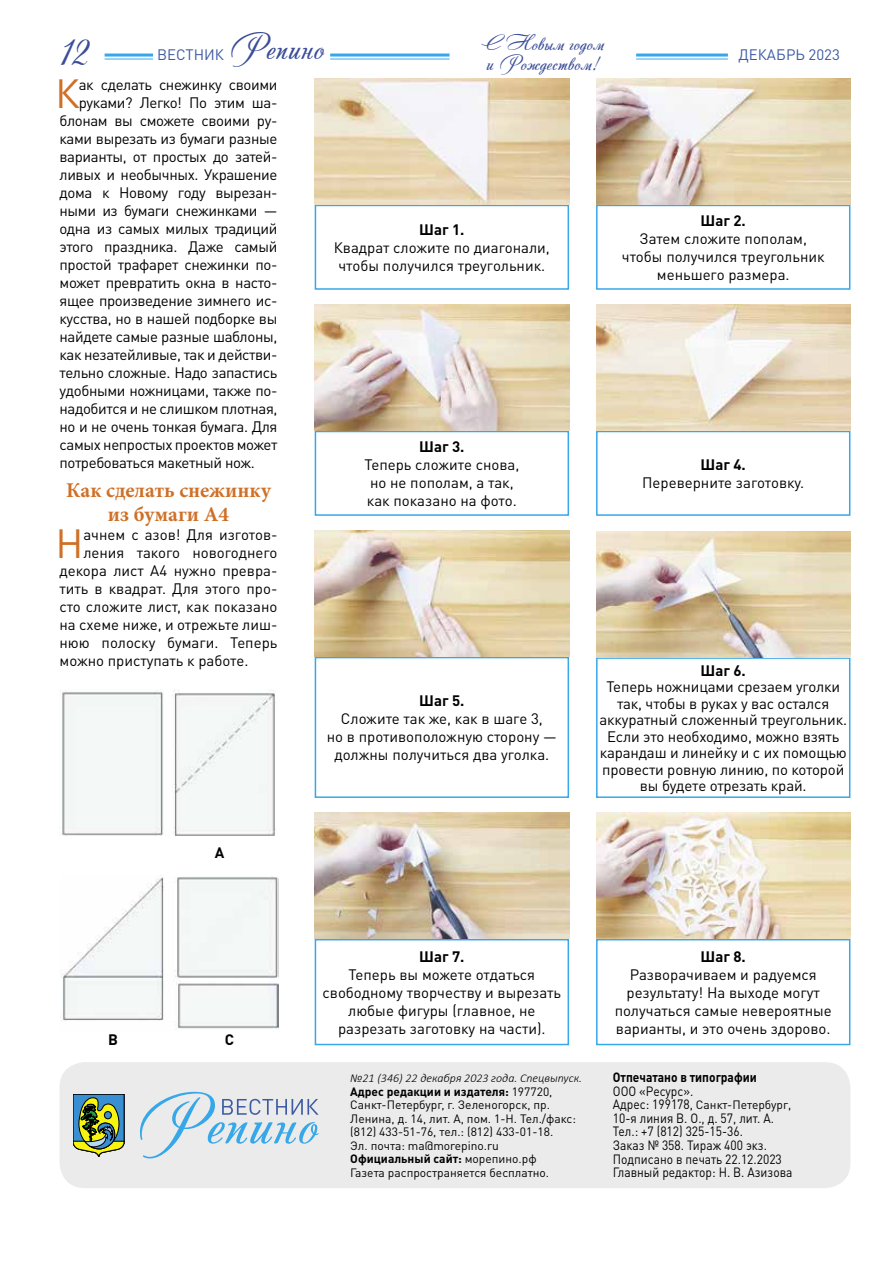
<style>
.page{position:relative;width:893px;height:1263px;background:#fff}
.page>*{position:absolute;margin:0;border:0;box-sizing:border-box;transform-origin:0 0}
.t1{font:42px "Andantinoscript";color:#3a4d98}
.t2{font:40.35px "DIN Pro";color:#cf7027}
.t3{font:36px "Andantinoscript";color:#3a4d98}
.t4{font:700 21px/24px "Minion Pro";color:#cf7027;text-align:center}
.t5{font:21px/19.5px "Andantinoscript";color:#3a4d98}
.t6{font:15px/18px "DIN Pro";letter-spacing:-.01em;color:#000;text-align:center}
.t7{font:700 15px "DIN Pro";color:#000}
.t8{font:15px "DIN Pro";color:#3c5ba3}
.t9{font:13.35px/13.5px "DIN Pro";color:#000;scale:.9 1}
.t10{font:700 13.35px "DIN Pro";color:#000;scale:.9 1}
.t11{font:12px/13.5px "DIN Pro";color:#000}
.t12{font:italic 300 12px "Calibri";color:#000}
.s1{font-weight:700}
.s2{font-size:13.35px}
</style>
<div class="page">
<div style="left:60px;top:1062px;width:790px;height:126px;background:#ebebeb;border-radius:26px"></div>
<div style="left:315px;top:657px;width:254px;height:141px;border:2px solid #36a7e9"></div>
<div style="left:596px;top:657px;width:254px;height:141px;border:2px solid #36a7e9"></div>
<img style="left:315px;top:531px;width:254px;height:126px">
<img style="left:596px;top:531px;width:254px;height:126px">
<hr style="left:105px;top:54px;width:48px;height:3px;background:#36a7e9">
<hr style="left:330px;top:54px;width:119px;height:3px;background:#36a7e9">
<hr style="left:636px;top:54px;width:92px;height:3px;background:#36a7e9">
<hr style="left:105px;top:59px;width:48px;height:1px;background:#36a7e9">
<hr style="left:330px;top:59px;width:119px;height:1px;background:#36a7e9">
<hr style="left:636px;top:59px;width:92px;height:1px;background:#36a7e9">
<img style="left:60px;top:877px;width:218px;height:152px">
<img style="left:60px;top:689px;width:216px;height:147px">
<div style="left:315px;top:939px;width:254px;height:106px;border:2px solid #36a7e9"></div>
<div style="left:315px;top:431px;width:254px;height:85px;border:2px solid #36a7e9"></div>
<div style="left:315px;top:205px;width:254px;height:85px;border:2px solid #36a7e9"></div>
<div style="left:596px;top:939px;width:254px;height:106px;border:2px solid #36a7e9"></div>
<div style="left:596px;top:431px;width:254px;height:85px;border:2px solid #36a7e9"></div>
<div style="left:596px;top:205px;width:254px;height:85px;border:2px solid #36a7e9"></div>
<img style="left:315px;top:813px;width:254px;height:126px">
<img style="left:315px;top:305px;width:254px;height:126px">
<img style="left:315px;top:79px;width:254px;height:126px">
<img style="left:596px;top:813px;width:254px;height:126px">
<img style="left:596px;top:305px;width:254px;height:126px">
<img style="left:596px;top:79px;width:254px;height:126px">
<svg style="left:73px;top:1094px;width:51px;height:62px;background:#708f62"></svg>
<div style="left:104px;top:1111px;width:7px;height:8px;background:#398fd1;border-radius:50%"></div>
<div style="left:104px;top:1111px;width:7px;height:8px;border:1px solid #000;border-radius:50%"></div>
<svg style="left:140px;top:1092px;width:179px;height:66px"></svg>
<h3 class="t3" style="left:229px;top:24px;width:98px">Репино</h3>
<h1 class="t1" style="left:60px;top:24px;width:31px">12</h1>
<p class="t8" style="left:157px;top:45px;width:68px">ВЕСТНИК</p>
<h3 class="t5" style="left:481px;top:34px;width:125px">С Новым годом и Рождеством!</h3>
<p class="t8" style="left:738px;top:45px;width:103px">ДЕКАБРЬ 2023</p>
<h2 class="t2" style="left:55px;top:68px;width:26px">К</h2>
<p class="t6" style="left:79px;top:75px;width:200px">ак сделать снежинку своими</p>
<p class="t6" style="left:79px;top:93px;width:200px">руками? Легко! По этим ша-</p>
<p class="t6" style="left:60px;top:111px;width:219px">блонам вы сможете своими ру-</p>
<p class="t6" style="left:60px;top:129px;width:219px">ками вырезать из бумаги разные</p>
<p class="t6" style="left:60px;top:147px;width:219px">варианты, от простых до затей-</p>
<p class="t6" style="left:60px;top:165px;width:219px">ливых и необычных. Украшение</p>
<p class="t6" style="left:60px;top:183px;width:219px">дома к Новому году вырезан-</p>
<p class="t6" style="left:60px;top:201px;width:219px">ными из бумаги снежинками —</p>
<p class="t6" style="left:60px;top:219px;width:219px">одна из самых милых традиций</p>
<p class="t6" style="left:60px;top:237px;width:219px">этого праздника. Даже самый</p>
<p class="t6" style="left:60px;top:255px;width:219px">простой трафарет снежинки по-</p>
<p class="t6" style="left:60px;top:273px;width:219px">может превратить окна в насто-</p>
<p class="t6" style="left:60px;top:291px;width:219px">ящее произведение зимнего ис-</p>
<p class="t6" style="left:60px;top:309px;width:219px">кусства, но в нашей подборке вы</p>
<p class="t6" style="left:60px;top:327px;width:219px">найдете самые разные шаблоны,</p>
<p class="t6" style="left:60px;top:345px;width:219px">как незатейливые, так и действи-</p>
<p class="t6" style="left:60px;top:363px;width:219px">тельно сложные. Надо запастись</p>
<p class="t6" style="left:60px;top:381px;width:219px">удобными ножницами, также по-</p>
<p class="t6" style="left:60px;top:399px;width:219px">надобится и не слишком плотная,</p>
<p class="t6" style="left:60px;top:417px;width:219px">но и не очень тонкая бумага. Для</p>
<p class="t6" style="left:60px;top:435px;width:219px">самых непростых проектов может</p>
<p class="t6" style="left:60px;top:453px;width:197px">потребоваться макетный нож.</p>
<h3 class="t4" style="left:66px;top:478px;width:206px">Как сделать снежинку из бумаги А4</h3>
<h2 class="t2" style="left:55px;top:518px;width:30px">Н</h2>
<p class="t6" style="left:83px;top:525px;width:196px">ачнем с азов! Для изготов-</p>
<p class="t6" style="left:83px;top:543px;width:196px">ления такого новогоднего</p>
<p class="t6" style="left:60px;top:561px;width:219px">декора лист А4 нужно превра-</p>
<p class="t6" style="left:60px;top:579px;width:219px">тить в квадрат. Для этого про-</p>
<p class="t6" style="left:60px;top:597px;width:219px">сто сложите лист, как показано</p>
<p class="t6" style="left:60px;top:615px;width:219px">на схеме ниже, и отрежьте лиш-</p>
<p class="t6" style="left:60px;top:633px;width:219px">нюю полоску бумаги. Теперь</p>
<p class="t6" style="left:60px;top:651px;width:190px">можно приступать к работе.</p>
<p class="t7" style="left:215px;top:842px;width:11px">A</p>
<p class="t7" style="left:108px;top:1029px;width:11px">B</p>
<p class="t7" style="left:225px;top:1029px;width:11px">C</p>
<p class="t7" style="left:419px;top:220px;width:47px">Шаг 1.</p>
<p class="t6" style="left:334px;top:238px;width:218px">Квадрат сложите по диагонали, чтобы получился треугольник.</p>
<p class="t7" style="left:701px;top:211px;width:47px">Шаг 2.</p>
<p class="t6" style="left:622px;top:229px;width:204px">Затем сложите пополам, чтобы получился треугольник меньшего размера.</p>
<p class="t7" style="left:419px;top:437px;width:47px">Шаг 3.</p>
<p class="t6" style="left:364px;top:455px;width:157px;text-align:left">Теперь сложите снова, но не пополам, а так, как показано на фото.</p>
<p class="t7" style="left:701px;top:455px;width:47px">Шаг 4.</p>
<p class="t6" style="left:642px;top:473px;width:164px">Переверните заготовку.</p>
<p class="t7" style="left:419px;top:691px;width:47px">Шаг 5.</p>
<p class="t6" style="left:327px;top:709px;width:232px">Сложите так же, как в шаге 3,<br>но в противоположную сторону — должны получиться два уголка.</p>
<p class="t7" style="left:701px;top:660px;width:47px">Шаг 6.</p>
<p class="t6" style="left:599px;top:678px;width:249px;line-height:16.5px">Теперь ножницами срезаем уголки так, чтобы в руках у вас остался аккуратный сложенный треугольник.<br>Если это необходимо, можно взять карандаш и линейку и с их помощью провести ровную линию, по которой вы будете отрезать край.</p>
<p class="t7" style="left:419px;top:946px;width:47px">Шаг 7.</p>
<p class="t6" style="left:323px;top:965px;width:240px">Теперь вы можете отдаться свободному творчеству и вырезать любые фигуры (главное, не разрезать заготовку на части).</p>
<p class="t12" style="left:350px;top:1071px;width:233px">№21 (346) 22 декабря 2023 года. Спецвыпуск.</p>
<p class="t11" style="left:350px;top:1084px;width:227px"><span class="s1">Адрес редакции и издателя:</span> 197720, Санкт-Петербург, г. Зеленогорск, пр.<br>Ленина, д. 14, лит. А, пом. 1-Н. Тел./факс: (812) 433-51-76, тел.: (812) 433-01-18.<br>Эл. почта: ma@morepino.ru <span class="s1">Официальный сайт:</span> морепино.рф<br>Газета распространяется бесплатно.</p>
<p class="t7" style="left:701px;top:946px;width:47px">Шаг 8.</p>
<p class="t6" style="left:615px;top:965px;width:219px">Разворачиваем и радуемся результату! На выходе могут получаться самые невероятные варианты, и это очень здорово.</p>
<p class="t10" style="left:613px;top:1069px;width:161px">Отпечатано в типографии</p>
<p class="t9" style="left:613px;top:1084px;width:91px">ООО «Ресурс».</p>
<p class="t11" style="left:613px;top:1098px;width:180px"><span class="s2">Адрес: 199178,</span> Санкт-Петербург<span class="s2">,</span></p>
<p class="t9" style="left:613px;top:1111px;width:201px">10-я линия В. О., д. 57, лит. А.<br>Тел.: +7 (812) 325-15-36.<br>Заказ № 358. Тираж 400 экз.<br>Подписано в печать 22.12.2023<br>Главный редактор: Н. В. Азизова</p>
</div>
